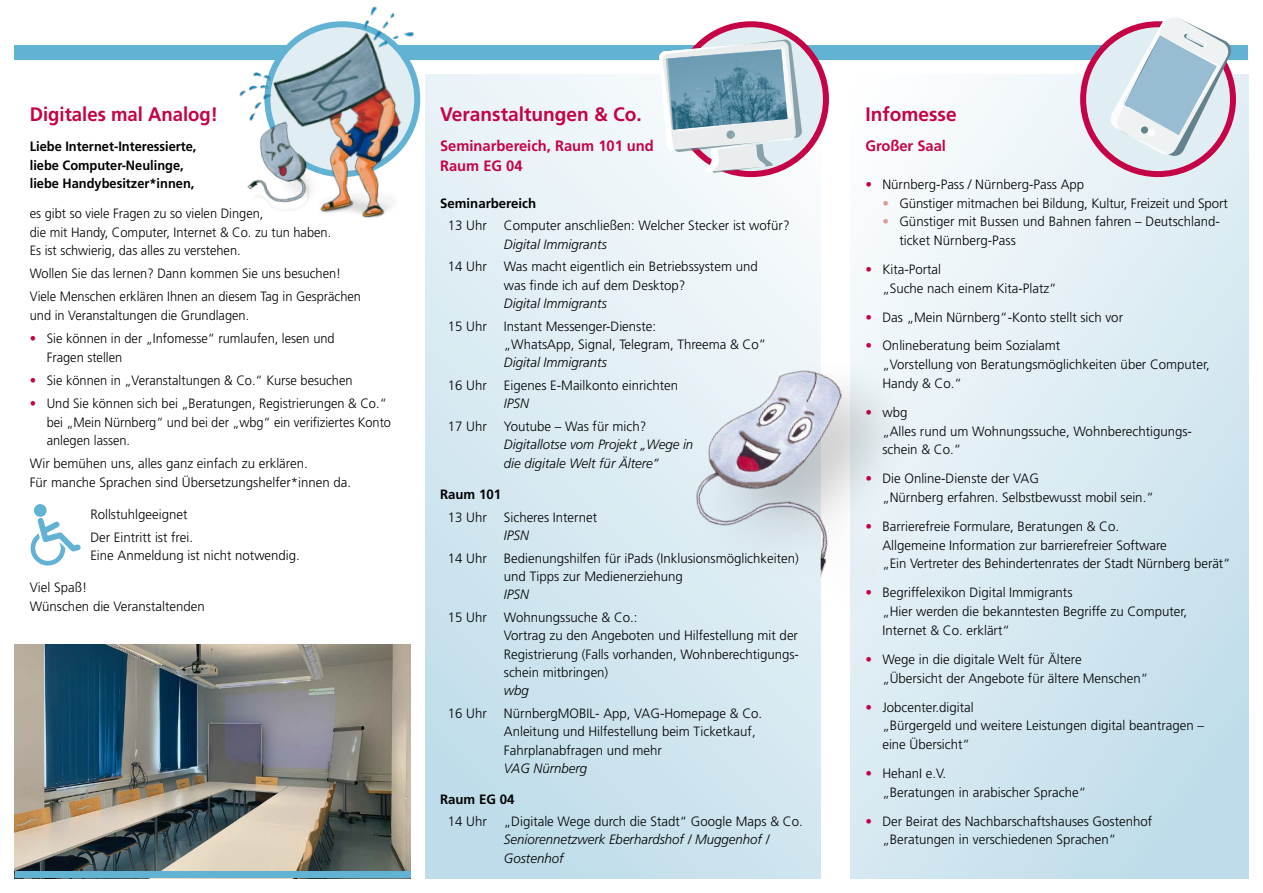
<style>
.page{position:relative;width:1263px;height:893px;background:#fff}
.page>*{position:absolute;margin:0;border:0;box-sizing:border-box;transform-origin:0 0}
.t1{font:700 19.5px "Frutiger";color:#c50347}
.t2{font:700 19.5px "Frutiger";color:#c50347;scale:.95 1}
.t3{font:700 15px/19.2px "Frutiger";color:#c50347}
.t4{font:300 13.5px/18.8px "Frutiger";color:#000}
.t5{font:300 13.5px/18.8px "Frutiger";color:#000;scale:.95 1}
.t6{font:italic 300 13.5px/18.5px "Frutiger";color:#000}
.t7{font:700 13.5px/18.8px "Frutiger";color:#000;scale:.95 1}
.t8{font:700 13.5px "Frutiger";color:#000}
.s1{color:#c50347}
.s2{color:#e19798}
</style>
<div class="page">
<div style="left:425px;top:74px;width:396px;height:804px;background:linear-gradient(to bottom,#f1f6fa,#c3dfeb)"></div>
<div style="left:15px;top:45px;width:1233px;height:15px;background:#62b2d4"></div>
<svg style="left:676px;top:24px;width:150px;height:150px;background:#dbc5d6"></svg>
<div style="left:673px;top:21px;width:156px;height:156px;border:6px solid #c50347;border-radius:50%"></div>
<svg style="left:850px;top:74px;width:398px;height:804px;background:#daeaf2"></svg>
<img style="left:15px;top:644px;width:395px;height:228px">
<svg style="left:30px;top:518px;width:51px;height:48px"></svg>
<div style="left:34px;top:504px;width:13px;height:13px;background:#62b2d4;border-radius:50%"></div>
<svg style="left:1083px;top:24px;width:150px;height:150px;background:#dbc9d8"></svg>
<div style="left:1080px;top:21px;width:156px;height:156px;border:6px solid #c50347;border-radius:50%"></div>
<img style="left:239px;top:6px;width:189px;height:222px">
<img style="left:239px;top:112px;width:86px;height:109px">
<svg style="left:659px;top:39px;width:143px;height:134px"></svg>
<img style="left:668px;top:49px;width:119px;height:81px">
<div style="left:15px;top:872px;width:395px;height:6px;background:#62b2d4"></div>
<div style="left:685px;top:353px;width:234px;height:285px;background:#000;opacity:.2"></div>
<img style="left:670px;top:333px;width:232px;height:269px">
<svg style="left:1109px;top:17px;width:124px;height:141px"></svg>
<h1 class="t2" style="left:30px;top:103px;width:200px">Digitales mal Analog!</h1>
<p class="t7" style="left:30px;top:137px;width:177px">Liebe Internet-Interessierte, liebe Computer-Neulinge, liebe Handybesitzer*innen,</p>
<p class="t5" style="left:30px;top:204px;width:319px">es gibt so viele Fragen zu so vielen Dingen,<br>die mit Handy, Computer, Internet &amp; Co. zu tun haben.<br>Es ist schwierig, das alles zu verstehen.</p>
<p class="t5" style="left:30px;top:262px;width:350px;line-height:23px">Wollen Sie das lernen? Dann kommen Sie uns besuchen!<br>Viele Menschen erklären Ihnen an diesem Tag in Gesprächen</p>
<p class="t5" style="left:30px;top:306px;width:233px">und in Veranstaltungen die Grundlagen.</p>
<p class="t5" style="left:47px;top:329px;width:305px;text-indent:-17px"><span class="s1">•</span> Sie können in der „Infomesse“ rumlaufen, lesen und<br>Fragen stellen</p>
<p class="t5" style="left:30px;top:371px;width:341px"><span class="s1">•</span> Sie können in „Veranstaltungen &amp; Co.“ Kurse besuchen</p>
<p class="t5" style="left:47px;top:394px;width:364px;text-indent:-17px"><span class="s1">•</span> Und Sie können sich bei „Beratungen, Registrierungen &amp; Co.“ bei „Mein Nürnberg“ und bei der „wbg“ ein verifiziertes Konto anlegen lassen.</p>
<p class="t4" style="left:30px;top:454px;width:323px">Wir bemühen uns, alles ganz einfach zu erklären.<br>Für manche Sprachen sind Übersetzungshelfer*innen da.</p>
<p class="t4" style="left:90px;top:502px;width:104px;line-height:23px">Rollstuhlgeeignet<br>Der Eintritt ist frei.</p>
<p class="t4" style="left:90px;top:546px;width:211px">Eine Anmeldung ist nicht notwendig.</p>
<p class="t4" style="left:30px;top:578px;width:176px">Viel Spaß!<br>Wünschen die Veranstaltenden</p>
<h1 class="t1" style="left:440px;top:103px;width:203px">Veranstaltungen &amp; Co.</h1>
<p class="t3" style="left:440px;top:136px;width:215px">Seminarbereich, Raum 101 und<br>Raum EG 04</p>
<p class="t8" style="left:440px;top:195px;width:98px">Seminarbereich</p>
<p class="t4" style="left:448px;top:216px;width:40px">13 Uhr</p>
<p class="t4" style="left:504px;top:216px;width:287px">Computer anschließen: Welcher Stecker ist wofür?</p>
<p class="t6" style="left:504px;top:235px;width:104px">Digital Immigrants</p>
<p class="t4" style="left:448px;top:257px;width:40px">14 Uhr</p>
<p class="t4" style="left:504px;top:257px;width:255px">Was macht eigentlich ein Betriebssystem und was finde ich auf dem Desktop?</p>
<p class="t6" style="left:504px;top:294px;width:104px">Digital Immigrants</p>
<p class="t4" style="left:448px;top:317px;width:40px">15 Uhr</p>
<p class="t4" style="left:504px;top:317px;width:264px">Instant Messenger-Dienste:<br>„WhatsApp, Signal, Telegram, Threema &amp; Co”</p>
<p class="t6" style="left:504px;top:353px;width:104px">Digital Immigrants</p>
<p class="t4" style="left:448px;top:376px;width:40px">16 Uhr</p>
<p class="t4" style="left:504px;top:376px;width:176px">Eigenes E-Mailkonto einrichten</p>
<p class="t6" style="left:504px;top:394px;width:26px">IPSN</p>
<p class="t4" style="left:448px;top:417px;width:40px">17 Uhr</p>
<p class="t4" style="left:504px;top:417px;width:144px">Youtube – Was für mich?</p>
<p class="t6" style="left:504px;top:435px;width:191px">Digitallotse vom Projekt „Wege in die digitale Welt für Ältere“</p>
<p class="t8" style="left:440px;top:486px;width:63px">Raum 101</p>
<p class="t4" style="left:448px;top:507px;width:40px">13 Uhr</p>
<p class="t4" style="left:504px;top:507px;width:95px">Sicheres Internet</p>
<p class="t6" style="left:504px;top:526px;width:26px">IPSN</p>
<p class="t4" style="left:448px;top:548px;width:40px">14 Uhr</p>
<p class="t4" style="left:504px;top:549px;width:296px;line-height:18.3px">Bedienungshilfen für iPads (Inklusionsmöglichkeiten) und Tipps zur Medienerziehung</p>
<p class="t6" style="left:504px;top:585px;width:26px">IPSN</p>
<p class="t4" style="left:448px;top:608px;width:40px">15 Uhr</p>
<p class="t4" style="left:504px;top:608px;width:297px">Wohnungssuche &amp; Co.:<br>Vortrag zu den Angeboten und Hilfestellung mit der Registrierung (Falls vorhanden, Wohnberechtigungs&shy;schein mitbringen)</p>
<p class="t6" style="left:504px;top:681px;width:27px">wbg</p>
<p class="t4" style="left:448px;top:704px;width:40px">16 Uhr</p>
<p class="t4" style="left:504px;top:704px;width:260px;line-height:18.3px">NürnbergMOBIL- App, VAG-Homepage &amp; Co.<br>Anleitung und Hilfestellung beim Ticketkauf,<br>Fahrplanabfragen und mehr</p>
<p class="t6" style="left:504px;top:759px;width:85px">VAG Nürnberg</p>
<p class="t8" style="left:440px;top:792px;width:76px">Raum EG 04</p>
<p class="t4" style="left:448px;top:812px;width:40px">14 Uhr</p>
<p class="t4" style="left:504px;top:812px;width:300px">„Digitale Wege durch die Stadt“ Google Maps &amp; Co.</p>
<p class="t6" style="left:504px;top:830px;width:267px">Seniorennetzwerk Eberhardshof / Muggenhof /<br>Gostenhof</p>
<h1 class="t1" style="left:865px;top:103px;width:93px">Infomesse</h1>
<p class="t3" style="left:865px;top:136px;width:82px">Großer Saal</p>
<p class="t4" style="left:865px;top:175px;width:220px"><span class="s1">•</span> Nürnberg-Pass / Nürnberg-Pass App</p>
<p class="t4" style="left:882px;top:193px;width:347px"><span class="s2">•</span> Günstiger mitmachen bei Bildung, Kultur, Freizeit und Sport</p>
<p class="t4" style="left:899px;top:212px;width:321px;text-indent:-17px"><span class="s2">•</span> Günstiger mit Bussen und Bahnen fahren – Deutschland&shy;ticket Nürnberg-Pass</p>
<p class="t4" style="left:882px;top:260px;width:176px;text-indent:-17px"><span class="s1">•</span> Kita-Portal<br>„Suche nach einem Kita-Platz“</p>
<p class="t4" style="left:865px;top:307px;width:259px"><span class="s1">•</span> Das „Mein Nürnberg“-Konto stellt sich vor</p>
<p class="t4" style="left:882px;top:336px;width:329px;text-indent:-17px"><span class="s1">•</span> Onlineberatung beim Sozialamt<br>„Vorstellung von Beratungsmöglichkeiten über Computer,<br>Handy &amp; Co.“</p>
<p class="t4" style="left:882px;top:403px;width:311px;text-indent:-17px"><span class="s1">•</span> wbg<br>„Alles rund um Wohnungssuche, Wohnberechtigungs&shy;schein &amp; Co.“</p>
<p class="t4" style="left:882px;top:469px;width:273px;text-indent:-17px"><span class="s1">•</span> Die Online-Dienste der VAG<br>„Nürnberg erfahren. Selbstbewusst mobil sein.“</p>
<p class="t4" style="left:882px;top:517px;width:350px;text-indent:-17px"><span class="s1">•</span> Barrierefreie Formulare, Beratungen &amp; Co.<br>Allgemeine Information zur barrierefreier Software<br>„Ein Vertreter des Behindertenrates der Stadt Nürnberg berät“</p>
<p class="t4" style="left:882px;top:583px;width:306px;text-indent:-17px"><span class="s1">•</span> Begriffelexikon Digital Immigrants<br>„Hier werden die bekanntesten Begriffe zu Computer,<br>Internet &amp; Co. erklärt“</p>
<p class="t4" style="left:882px;top:650px;width:267px;text-indent:-17px"><span class="s1">•</span> Wege in die digitale Welt für Ältere<br>„Übersicht der Angebote für ältere Menschen“</p>
<p class="t4" style="left:882px;top:697px;width:323px;text-indent:-17px"><span class="s1">•</span> Jobcenter.digital<br>„Bürgergeld und weitere Leistungen digital beantragen – eine Übersicht“</p>
<p class="t4" style="left:882px;top:764px;width:205px;text-indent:-17px"><span class="s1">•</span> HehanI e.V.<br>„Beratungen in arabischer Sprache“</p>
<p class="t4" style="left:882px;top:812px;width:271px;text-indent:-17px"><span class="s1">•</span> Der Beirat des Nachbarschaftshauses Gostenhof „Beratungen in verschiedenen Sprachen“</p>
</div>
